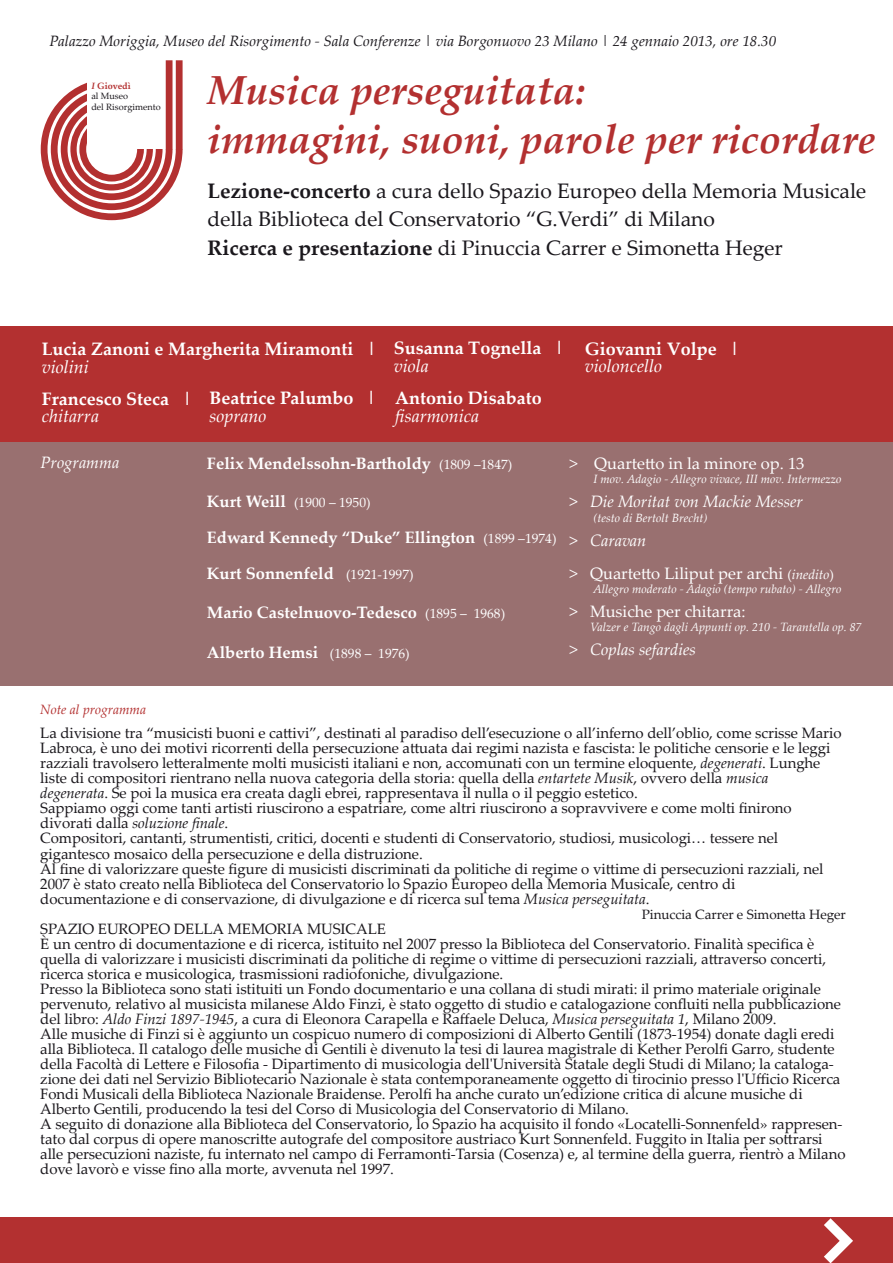
<style>
.page{position:relative;width:893px;height:1263px;background:#fff}
.page>*{position:absolute;margin:0;border:0;box-sizing:border-box;transform-origin:0 0}
.t1{font:italic 700 40.5px/48.6px "Palatino Linotype";color:#b33030}
.t2{font:21px/28.5px "Palatino Linotype";color:#1a171c}
.t3{font:700 18px "Palatino Linotype";color:#fff}
.t4{font:italic 18px "Palatino Linotype";color:#fff}
.t5{font:700 16.5px/36px "Palatino Linotype";color:#fff}
.t6{font:16.5px/33px "Palatino Linotype";color:#fff}
.t7{font:italic 16.5px "Palatino Linotype";color:#fff}
.t8{font:15px/15px "Palatino Linotype";letter-spacing:-.005em;color:#1a171c}
.t9{font:italic 15px "Palatino Linotype";color:#1a171c}
.t10{font:13.5px "Palatino Linotype";letter-spacing:-.005em;color:#1a171c}
.t11{font:13.5px "Palatino Linotype";color:#fff}
.t12{font:italic 13.5px "Palatino Linotype";color:#b33030}
.t13{font:italic 12px "Palatino Linotype";color:#fff}
.t14{font:9.15px/10.9px "Palatino Linotype";color:#1a171c}
.s1{font-weight:700;font-style:italic;color:#b33030}
.s2{font-weight:700;color:#b33030}
.s3{font-weight:700}
.s4{font-weight:400;font-size:13.5px}
.s5{font-weight:700;font-size:16.5px}
.s6{font-style:normal}
.s7{font-style:italic}
.s8{font-size:13.5px}
.s9{font-style:italic;font-size:13.5px}
</style>
<div class="page">
<div style="left:61px;top:98px;width:102px;height:102px;border:7px solid #b33030;border-radius:50%"></div>
<div style="left:51px;top:88px;width:122px;height:122px;border:7px solid #b33030;border-radius:50%"></div>
<div style="left:41px;top:78px;width:142px;height:142px;border:7px solid #b33030;border-radius:50%"></div>
<div style="left:70px;top:108px;width:83px;height:83px;border:6px solid #b33030;border-radius:50%"></div>
<div style="left:79px;top:117px;width:65px;height:65px;border:7px solid #b33030;border-radius:50%"></div>
<div style="left:88px;top:60px;width:103px;height:89px;background:#fff"></div>
<div style="left:176px;top:60px;width:7px;height:89px;background:#b33030"></div>
<div style="left:166px;top:60px;width:7px;height:89px;background:#b33030"></div>
<div style="left:0;top:441px;width:893px;height:244px;background:#997070"></div>
<div style="left:0;top:1217px;width:893px;height:46px;background:#b33030"></div>
<svg style="left:824px;top:1218px;width:29px;height:45px"></svg>
<div style="left:0;top:326px;width:893px;height:116px;background:#b33030"></div>
<p class="t9" style="left:50px;top:30px;width:728px">Palazzo Moriggia, Museo del Risorgimento - Sala Conferenze | via Borgonuovo 23 Milano | 24 gennaio 2013, ore 18.30</p>
<p class="t14" style="left:91px;top:80px;width:71px"><span class="s1">I</span> <span class="s2">Giovedì<br></span>al Museo<br>del Risorgimento</p>
<h1 class="t1" style="left:208px;top:65px;width:670px">Musica perseguitata:<br>immagini, suoni, parole per ricordare</h1>
<h2 class="t2" style="left:208px;top:176px;width:660px"><span class="s3">Lezione-concerto</span> a cura dello Spazio Europeo della Memoria Musicale della Biblioteca del Conservatorio “G.Verdi” di Milano<br><span class="s3">Ricerca e presentazione</span> di Pinuccia Carrer e Simonetta Heger</h2>
<p class="t3" style="left:42px;top:336px;width:336px">Lucia Zanoni e Margherita Miramonti |</p>
<p class="t4" style="left:42px;top:354px;width:49px">violini</p>
<p class="t3" style="left:394px;top:335px;width:171px">Susanna Tognella |</p>
<p class="t4" style="left:394px;top:353px;width:36px">viola</p>
<p class="t3" style="left:585px;top:336px;width:156px">Giovanni Volpe |</p>
<p class="t4" style="left:585px;top:353px;width:79px">violoncello</p>
<p class="t3" style="left:42px;top:386px;width:152px">Francesco Steca |</p>
<p class="t4" style="left:42px;top:403px;width:59px">chitarra</p>
<p class="t3" style="left:210px;top:385px;width:168px">Beatrice Palumbo |</p>
<p class="t4" style="left:210px;top:403px;width:58px">soprano</p>
<p class="t3" style="left:395px;top:385px;width:148px">Antonio Disabato</p>
<p class="t4" style="left:395px;top:403px;width:85px">fisarmonica</p>
<p class="t7" style="left:40px;top:451px;width:80px">Programma</p>
<p class="t5" style="left:207px;top:445px;width:307px">Felix Mendelssohn-Bartholdy <span class="s4">(1809 –1847)</span></p>
<p class="t11" style="left:207px;top:493px;width:165px"><span class="s5">Kurt Weill</span> (1900 – 1950)</p>
<p class="t5" style="left:207px;top:519px;width:351px">Edward Kennedy “Duke” Ellington <span class="s4">(1899 –1974)<br></span>Kurt Sonnenfeld <span class="s4">(1921-1997)</span></p>
<p class="t5" style="left:207px;top:594px;width:300px">Mario Castelnuovo-Tedesco <span class="s4">(1895 – 1968)</span></p>
<p class="t5" style="left:207px;top:634px;width:204px">Alberto Hemsi <span class="s4">(1898 – 1976)</span></p>
<p class="t6" style="left:569px;top:446px;width:237px">&gt; Quartetto in la minore op. 13</p>
<p class="t13" style="left:593px;top:471px;width:249px">I mov. Adagio - Allegro vivace, III mov. Intermezzo</p>
<p class="t7" style="left:569px;top:490px;width:235px"><span class="s6">&gt;</span> Die Moritat von Mackie Messer</p>
<p class="t13" style="left:593px;top:509px;width:115px">(testo di Bertolt Brecht)</p>
<p class="t6" style="left:569px;top:523px;width:266px">&gt; <span class="s7">Caravan<br></span>&gt; Quartetto Liliput per archi <span class="s8">(</span><span class="s9">inedito</span><span class="s8">)</span></p>
<p class="t13" style="left:593px;top:580px;width:250px">Allegro moderato - Adagio (tempo rubato) - Allegro</p>
<p class="t6" style="left:569px;top:594px;width:178px">&gt; Musiche per chitarra:</p>
<p class="t13" style="left:590px;top:619px;width:273px">Valzer e Tango dagli Appunti op. 210 - Tarantella op. 87</p>
<p class="t7" style="left:569px;top:638px;width:128px"><span class="s6">&gt;</span> Coplas sefardies</p>
<p class="t12" style="left:40px;top:700px;width:107px">Note al programma</p>
<p class="t8" style="left:40px;top:725px;width:803px">La divisione tra “musicisti buoni e cattivi”, destinati al paradiso dell’esecuzione o all’inferno dell’oblio, come scrisse Mario Labroca, è uno dei motivi ricorrenti della persecuzione attuata dai regimi nazista e fascista: le politiche censorie e le leggi razziali travolsero letteralmente molti musicisti italiani e non, accomunati con un termine eloquente, <span class="s7">degenerati</span>. Lunghe liste di compositori rientrano nella nuova categoria della storia: quella della <span class="s7">entartete Musik</span>, ovvero della <span class="s7">musica<br>degenerata</span>. Se poi la musica era creata dagli ebrei, rappresentava il nulla o il peggio estetico.<br>Sappiamo oggi come tanti artisti riuscirono a espatriare, come altri riuscirono a sopravvivere e come molti finirono divorati dalla <span class="s7">soluzione finale</span>.<br>Compositori, cantanti, strumentisti, critici, docenti e studenti di Conservatorio, studiosi, musicologi… tessere nel gigantesco mosaico della persecuzione e della distruzione.<br>Al fine di valorizzare queste figure di musicisti discriminati da politiche di regime o vittime di persecuzioni razziali, nel 2007 è stato creato nella Biblioteca del Conservatorio lo Spazio Europeo della Memoria Musicale, centro di documentazione e di conservazione, di divulgazione e di ricerca sul tema <span class="s7">Musica perseguitata</span>.</p>
<p class="t10" style="left:642px;top:904px;width:206px">Pinuccia Carrer e Simonetta Heger</p>
<p class="t8" style="left:40px;top:920px;width:807px">SPAZIO EUROPEO DELLA MEMORIA MUSICALE<br>È un centro di documentazione e di ricerca, istituito nel 2007 presso la Biblioteca del Conservatorio. Finalità specifica è quella di valorizzare i musicisti discriminati da politiche di regime o vittime di persecuzioni razziali, attraverso concerti, ricerca storica e musicologica, trasmissioni radiofoniche, divulgazione.<br>Presso la Biblioteca sono stati istituiti un Fondo documentario e una collana di studi mirati: il primo materiale originale pervenuto, relativo al musicista milanese Aldo Finzi, è stato oggetto di studio e catalogazione confluiti nella pubblicazione del libro: <span class="s7">Aldo Finzi 1897-1945</span>, a cura di Eleonora Carapella e Raffaele Deluca, <span class="s7">Musica perseguitata 1</span>, Milano 2009.<br>Alle musiche di Finzi si è aggiunto un cospicuo numero di composizioni di Alberto Gentili (1873-1954) donate dagli eredi alla Biblioteca. Il catalogo delle musiche di Gentili è divenuto la tesi di laurea magistrale di Kether Perolfi Garro, studente della Facoltà di Lettere e Filosofia - Dipartimento di musicologia dell'Università Statale degli Studi di Milano; la cataloga&shy;zione dei dati nel Servizio Bibliotecario Nazionale è stata contemporaneamente oggetto di tirocinio presso l'Ufficio Ricerca Fondi Musicali della Biblioteca Nazionale Braidense. Perolfi ha anche curato un’edizione critica di alcune musiche di Alberto Gentili, producendo la tesi del Corso di Musicologia del Conservatorio di Milano.<br>A seguito di donazione alla Biblioteca del Conservatorio, lo Spazio ha acquisito il fondo «Locatelli-Sonnenfeld» rappresen&shy;tato dal corpus di opere manoscritte autografe del compositore austriaco Kurt Sonnenfeld. Fuggito in Italia per sottrarsi alle persecuzioni naziste, fu internato nel campo di Ferramonti-Tarsia (Cosenza) e, al termine della guerra, rientrò a Milano dove lavorò e visse fino alla morte, avvenuta nel 1997.</p>
</div>
